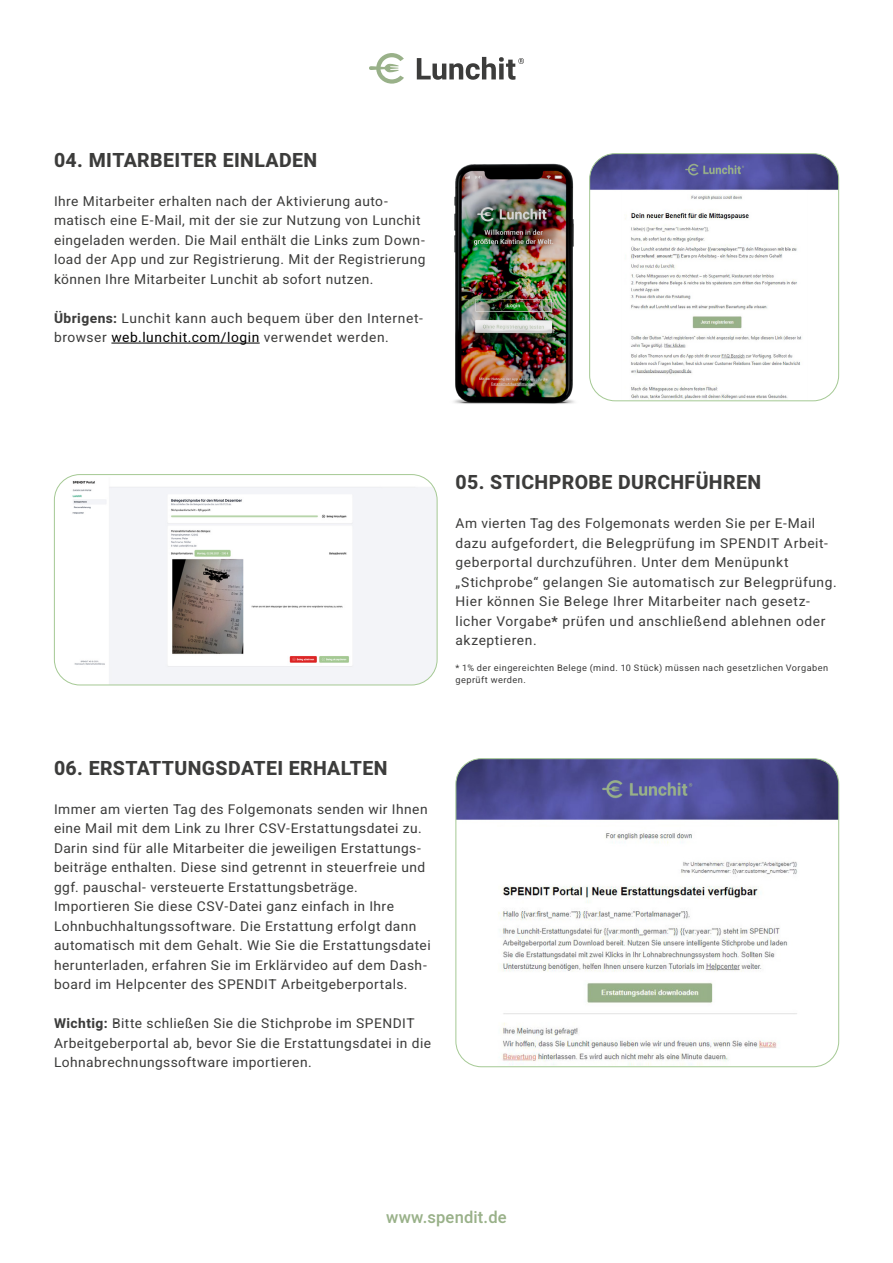
<style>
.page{position:relative;width:893px;height:1263px;background:#fff}
.page>*{position:absolute;margin:0;border:0;box-sizing:border-box;transform-origin:0 0}
.t1{font:800 19.5px "Heebo";letter-spacing:.02em;color:#3c3c3b}
.t2{font:500 16.5px "Heebo";letter-spacing:.01em;color:#99b189}
.t3{font:13.5px/19.5px "Heebo";letter-spacing:.035em;color:#3c3c3b}
.t4{font:9px/12px "Heebo";letter-spacing:.045em;color:#3c3c3b}
.s1{font-weight:700}
.s2{color:#000}
</style>
<div class="page">
<svg style="left:369px;top:53px;width:35px;height:31px"></svg>
<svg style="left:417px;top:57px;width:107px;height:23px"></svg>
<img style="left:60px;top:477px;width:377px;height:208px">
<div style="left:54px;top:474px;width:383px;height:211px;border:1px solid #a5c994;border-radius:26px"></div>
<hr style="left:111px;top:343px;width:149px;height:1px;background:#000">
<img style="left:594px;top:155px;width:245px;height:246px">
<div style="left:589px;top:153px;width:250px;height:248px;border:1px solid #a5c994;border-radius:26px"></div>
<img style="left:453px;top:163px;width:141px;height:241px">
<img style="left:456px;top:759px;width:383px;height:308px">
<div style="left:456px;top:758px;width:383px;height:309px;border:1px solid #a5c994;border-radius:26px"></div>
<h1 class="t1" style="left:54px;top:146px;width:265px">04. MITARBEITER EINLADEN</h1>
<p class="t3" style="left:54px;top:191px;width:373px">Ihre Mitarbeiter erhalten nach der Aktivierung auto&shy;matisch eine E-Mail, mit der sie zur Nutzung von Lunchit eingeladen werden. Die Mail enthält die Links zum Down&shy;load der App und zur Registrierung. Mit der Registrierung können Ihre Mitarbeiter Lunchit ab sofort nutzen.</p>
<p class="t3" style="left:54px;top:308px;width:370px"><span class="s1">Übrigens:</span> Lunchit kann auch bequem über den Internet&shy;browser <span class="s2">web.lunchit.com/login</span> verwendet werden.</p>
<h1 class="t1" style="left:455px;top:469px;width:307px">05. STICHPROBE DURCHFÜHREN</h1>
<p class="t3" style="left:455px;top:514px;width:383px">Am vierten Tag des Folgemonats werden Sie per E-Mail dazu aufgefordert, die Belegprüfung im SPENDIT Arbeit&shy;geberportal durchzuführen. Unter dem Menüpunkt „Stichprobe“ gelangen Sie automatisch zur Belegprüfung.<br>Hier können Sie Belege Ihrer Mitarbeiter nach gesetz&shy;licher Vorgabe<span class="s1">*</span> prüfen und anschließend ablehnen oder akzeptieren.</p>
<p class="t4" style="left:455px;top:662px;width:374px">* 1% der eingereichten Belege (mind. 10 Stück) müssen nach gesetzlichen Vorgaben geprüft werden.</p>
<h1 class="t1" style="left:54px;top:754px;width:335px">06. ERSTATTUNGSDATEI ERHALTEN</h1>
<p class="t3" style="left:54px;top:799px;width:378px">Immer am vierten Tag des Folgemonats senden wir Ihnen eine Mail mit dem Link zu Ihrer CSV-Erstattungsdatei zu.<br>Darin sind für alle Mitarbeiter die jeweiligen Erstattungs&shy;beiträge enthalten. Diese sind getrennt in steuerfreie und ggf. pauschal- versteuerte Erstattungsbeträge.<br>Importieren Sie diese CSV-Datei ganz einfach in Ihre Lohnbuchhaltungssoftware. Die Erstattung erfolgt dann automatisch mit dem Gehalt. Wie Sie die Erstattungsdatei herunterladen, erfahren Sie im Erklärvideo auf dem Dash&shy;board im Helpcenter des SPENDIT Arbeitgeberportals.</p>
<p class="t3" style="left:54px;top:1013px;width:379px"><span class="s1">Wichtig:</span> Bitte schließen Sie die Stichprobe im SPENDIT<br>Arbeitgeberportal ab, bevor Sie die Erstattungsdatei in die<br>Lohnabrechnungssoftware importieren.</p>
<p class="t2" style="left:386px;top:1205px;width:122px">www.spendit.de</p>
</div>
